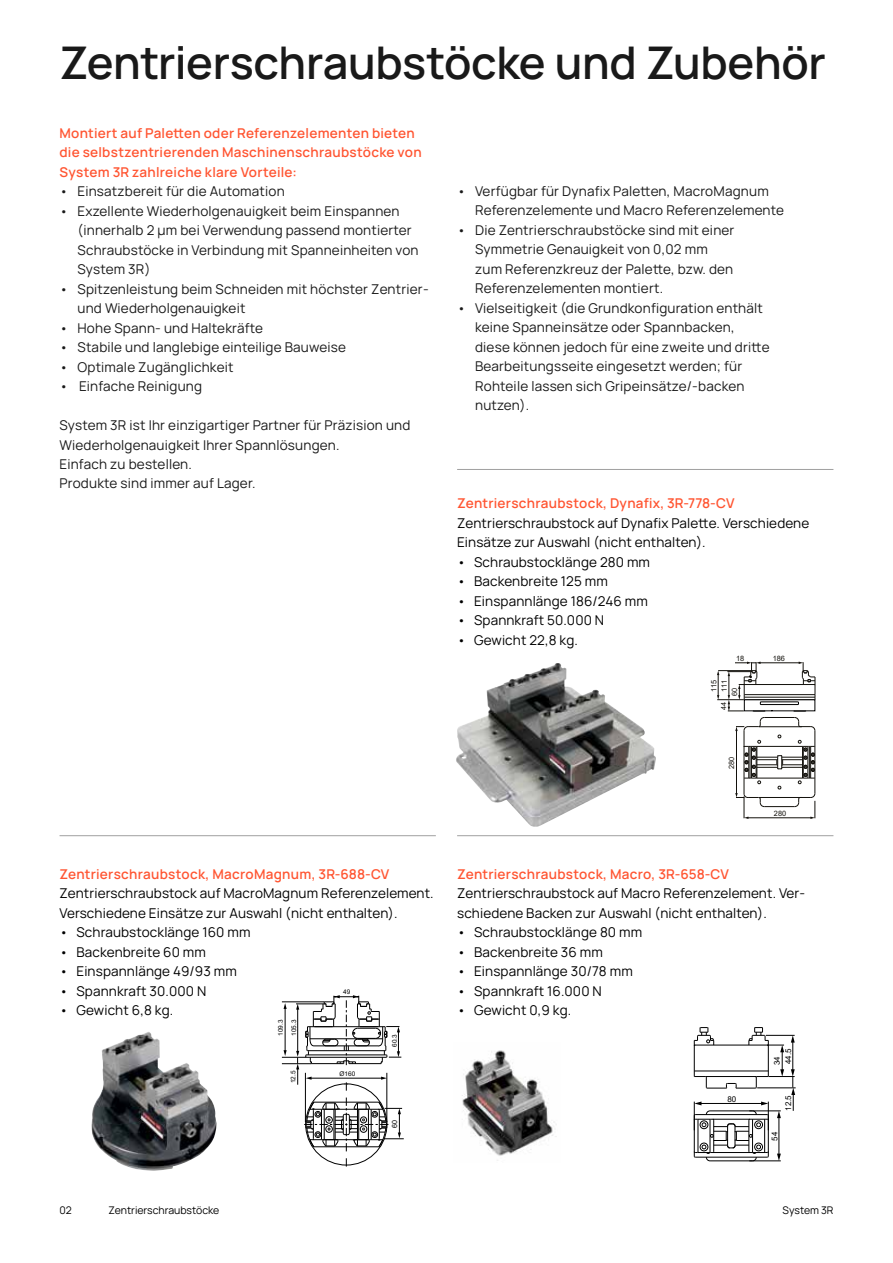
<style>
.page{position:relative;width:893px;height:1263px;background:#fff}
.page>*{position:absolute;margin:0;border:0;box-sizing:border-box;transform-origin:0 0}
.t1{font:600 45px "Manrope";letter-spacing:-.01em;color:#191919}
.t2{font:13.5px/19.5px "Manrope";letter-spacing:.015em;color:#191919}
.t3{font:13.5px/19.5px "Manrope";letter-spacing:.01em;color:#000}
.t4{font:600 13.5px/19.5px "Manrope";letter-spacing:.02em;color:#ff5532}
.t5{font:10.5px "Manrope";color:#000}
.t6{font:7.95px/11.6px "Arial";color:#000}
.t7{font:7.35px "Arial";color:#13110c}
.t8{font:7.2px "Arial";color:#000}
.t9{font:6.9px "Arial";color:#13110c;scale:1.06 1}
.t10{font:6.45px/13.2px "Arial";color:#000}
</style>
<div class="page">
<hr style="left:60px;top:835px;width:376px;height:1px;background:#a0a0a0">
<hr style="left:457px;top:469px;width:376px;height:1px;background:#a0a0a0">
<hr style="left:457px;top:835px;width:376px;height:1px;background:#a0a0a0">
<img style="left:456px;top:663px;width:200px;height:164px">
<img style="left:91px;top:1032px;width:125px;height:139px">
<img style="left:462px;top:1050px;width:95px;height:111px">
<hr style="left:757px;top:1087px;width:39px;height:1px;background:#000">
<svg style="left:693px;top:1027px;width:102px;height:135px"></svg>
<svg style="left:282px;top:995px;width:122px;height:171px"></svg>
<svg style="left:717px;top:662px;width:99px;height:157px"></svg>
<h1 class="t1" style="left:60px;top:26px;width:768px">Zentrierschraubstöcke und Zubehör</h1>
<p class="t4" style="left:60px;top:122px;width:364px">Montiert auf Paletten oder Referenzelementen bieten die selbstzentrierenden Maschinenschraubstöcke von<br>System 3R zahlreiche klare Vorteile:</p>
<p class="t2" style="left:60px;top:181px;width:227px">• Einsatzbereit für die Automation</p>
<p class="t2" style="left:78px;top:200px;width:343px;text-indent:-18px">• Exzellente Wiederholgenauigkeit beim Einspannen (innerhalb 2 µm bei Verwendung passend montierter Schraubstöcke in Verbindung mit Spanneinheiten von System 3R)</p>
<p class="t2" style="left:78px;top:278px;width:353px;text-indent:-18px">• Spitzenleistung beim Schneiden mit höchster Zentrier&shy;und Wiederholgenauigkeit</p>
<p class="t2" style="left:60px;top:317px;width:205px">• Hohe Spann- und Haltekräfte</p>
<p class="t2" style="left:60px;top:337px;width:288px">• Stabile und langlebige einteilige Bauweise</p>
<p class="t2" style="left:60px;top:356px;width:175px">• Optimale Zugänglichkeit</p>
<p class="t2" style="left:60px;top:375px;width:144px">• Einfache Reinigung</p>
<p class="t2" style="left:60px;top:414px;width:352px">System 3R ist Ihr einzigartiger Partner für Präzision und Wiederholgenauigkeit Ihrer Spannlösungen.<br>Einfach zu bestellen.<br>Produkte sind immer auf Lager.</p>
<p class="t4" style="left:60px;top:863px;width:331px">Zentrierschraubstock, MacroMagnum, 3R-688-CV</p>
<p class="t3" style="left:60px;top:882px;width:376px">Zentrierschraubstock auf MacroMagnum Referenzelement.<br>Verschiedene Einsätze zur Auswahl (nicht enthalten).</p>
<p class="t3" style="left:60px;top:921px;width:193px">• Schraubstocklänge 160 mm</p>
<p class="t3" style="left:60px;top:941px;width:148px">• Backenbreite 60 mm</p>
<p class="t3" style="left:60px;top:960px;width:179px">• Einspannlänge 49/93 mm</p>
<p class="t3" style="left:60px;top:980px;width:148px">• Spannkraft 30.000 N</p>
<p class="t3" style="left:60px;top:999px;width:115px">• Gewicht 6,8 kg.</p>
<p class="t10" style="left:343px;top:985px;width:9px">49</p>
<p class="t10" style="left:274px;top:1036px;width:18px;rotate:-90deg">109.3<br>105.3</p>
<p class="t10" style="left:287px;top:1083px;width:14px;rotate:-90deg">12.5</p>
<p class="t10" style="left:388px;top:1047px;width:14px;rotate:-90deg">60.3</p>
<p class="t10" style="left:340px;top:1067px;width:17px">Ø160</p>
<p class="t8" style="left:390px;top:1128px;width:9px;rotate:-90deg">60</p>
<p class="t2" style="left:475px;top:180px;width:310px;text-indent:-18px">• Verfügbar für Dynafix Paletten, MacroMagnum<br>Referenzelemente und Macro Referenzelemente</p>
<p class="t2" style="left:475px;top:219px;width:261px;text-indent:-18px">• Die Zentrierschraubstöcke sind mit einer Symmetrie Genauigkeit von 0,02 mm zum Referenzkreuz der Palette, bzw. den Referenzelementen montiert.</p>
<p class="t2" style="left:475px;top:297px;width:296px;text-indent:-18px">• Vielseitigkeit (die Grundkonfiguration enthält keine Spanneinsätze oder Spannbacken, diese können jedoch für eine zweite und dritte Bearbeitungsseite eingesetzt werden; für Rohteile lassen sich Gripeinsätze/-backen nutzen).</p>
<p class="t4" style="left:457px;top:492px;width:279px">Zentrierschraubstock, Dynafix, 3R-778-CV</p>
<p class="t3" style="left:457px;top:512px;width:354px">Zentrierschraubstock auf Dynafix Palette. Verschiedene<br>Einsätze zur Auswahl (nicht enthalten).</p>
<p class="t3" style="left:457px;top:551px;width:194px">• Schraubstocklänge 280 mm</p>
<p class="t3" style="left:457px;top:571px;width:152px">• Backenbreite 125 mm</p>
<p class="t3" style="left:457px;top:590px;width:192px">• Einspannlänge 186/246 mm</p>
<p class="t3" style="left:457px;top:609px;width:149px">• Spannkraft 50.000 N</p>
<p class="t3" style="left:457px;top:629px;width:122px">• Gewicht 22,8 kg.</p>
<p class="t7" style="left:736px;top:653px;width:10px">18</p>
<p class="t7" style="left:709px;top:692px;width:14px;rotate:-90deg">115</p>
<p class="t7" style="left:719px;top:692px;width:14px;rotate:-90deg">111</p>
<p class="t9" style="left:719px;top:710px;width:9px;rotate:-90deg">44</p>
<p class="t7" style="left:730px;top:696px;width:10px;rotate:-90deg">60</p>
<p class="t7" style="left:726px;top:769px;width:14px;rotate:-90deg">280</p>
<p class="t7" style="left:773px;top:653px;width:14px">186</p>
<p class="t7" style="left:774px;top:808px;width:14px">280</p>
<p class="t4" style="left:457px;top:863px;width:273px">Zentrierschraubstock, Macro, 3R-658-CV</p>
<p class="t3" style="left:457px;top:883px;width:350px">Zentrierschraubstock auf Macro Referenzelement. Ver&shy;schiedene Backen zur Auswahl (nicht enthalten).</p>
<p class="t3" style="left:457px;top:922px;width:187px">• Schraubstocklänge 80 mm</p>
<p class="t3" style="left:457px;top:941px;width:147px">• Backenbreite 36 mm</p>
<p class="t3" style="left:457px;top:961px;width:177px">• Einspannlänge 30/78 mm</p>
<p class="t3" style="left:457px;top:980px;width:146px">• Spannkraft 16.000 N</p>
<p class="t3" style="left:457px;top:1000px;width:116px">• Gewicht 0,9 kg.</p>
<p class="t6" style="left:727px;top:1093px;width:10px">80</p>
<p class="t6" style="left:771px;top:1065px;width:18px;rotate:-90deg">34<br>44.5</p>
<p class="t6" style="left:782px;top:1111px;width:17px;rotate:-90deg">12.5</p>
<p class="t6" style="left:769px;top:1141px;width:10px;rotate:-90deg">54</p>
<p class="t5" style="left:60px;top:1202px;width:14px">02</p>
<p class="t5" style="left:108px;top:1202px;width:112px">Zentrierschraubstöcke</p>
<p class="t5" style="left:783px;top:1202px;width:52px">System 3R</p>
</div>
